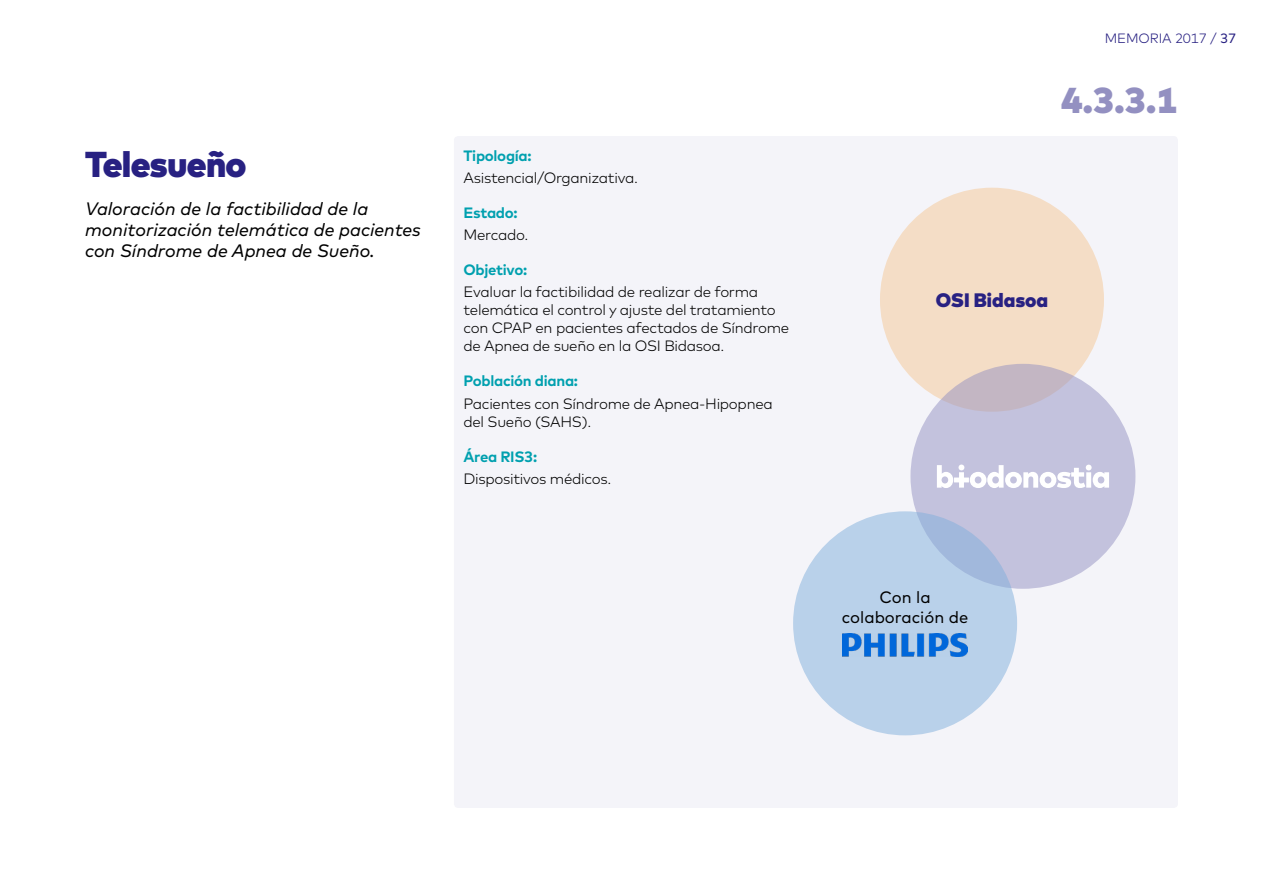
<style>
.page{position:relative;width:1263px;height:893px;background:#fff}
.page>*{position:absolute;margin:0;border:0;box-sizing:border-box;transform-origin:0 0}
.t1{font:900 36px "Bio Mark";letter-spacing:-.02em;color:#282182}
.t2{font:900 36px "Bio Mark";color:#9390c1}
.t3{font:900 19.5px "Bio Mark";color:#282182}
.t4{font:italic 18px/21px "Bio Mark";color:#000}
.t5{font:16.5px/19.8px "Bio Mark";color:#000;text-align:center}
.t6{font:300 15px/18px "Bio Mark";letter-spacing:-.02em;color:#000}
.t7{font:700 15px "Bio Mark";letter-spacing:-.02em;color:#00a0af}
.t8{font:300 13.5px "Bio Mark";letter-spacing:-.01em;color:#282182}
.s1{font-weight:400}
</style>
<div class="page">
<div style="left:454px;top:136px;width:724px;height:672px;background:#f4f4f9;border-radius:4px"></div>
<div style="left:880px;top:188px;width:224px;height:224px;background:#f4ddc6;border-radius:50%"></div>
<svg style="left:910px;top:364px;width:225px;height:225px;background:#c3c0d9"></svg>
<svg style="left:793px;top:511px;width:224px;height:224px;background:#b7cee8"></svg>
<svg style="left:937px;top:465px;width:172px;height:23px"></svg>
<img style="left:842px;top:634px;width:126px;height:23px">
<h1 class="t1" style="left:85px;top:141px;width:163px">Telesueño</h1>
<p class="t4" style="left:85px;top:198px;width:337px">Valoración de la factibilidad de la monitorización telemática de pacientes con Síndrome de Apnea de Sueño.</p>
<p class="t7" style="left:463px;top:146px;width:70px">Tipología:</p>
<p class="t6" style="left:463px;top:169px;width:176px">Asistencial/Organizativa.</p>
<p class="t7" style="left:463px;top:203px;width:56px">Estado:</p>
<p class="t6" style="left:463px;top:226px;width:66px">Mercado.</p>
<p class="t7" style="left:463px;top:260px;width:65px">Objetivo:</p>
<p class="t6" style="left:463px;top:283px;width:327px">Evaluar la factibilidad de realizar de forma telemática el control y ajuste del tratamiento con CPAP en pacientes afectados de Síndrome de Apnea de sueño en la OSI Bidasoa.</p>
<p class="t7" style="left:463px;top:371px;width:116px">Población diana:</p>
<p class="t6" style="left:463px;top:394px;width:311px">Pacientes con Síndrome de Apnea-Hipopnea del Sueño (SAHS).</p>
<p class="t7" style="left:463px;top:447px;width:75px">Área RIS3:</p>
<p class="t6" style="left:463px;top:470px;width:149px">Dispositivos médicos.</p>
<p class="t8" style="left:1105px;top:30px;width:133px">MEMORIA 2017 / <span class="s1">37</span></p>
<h1 class="t2" style="left:1061px;top:77px;width:118px">4.3.3.1</h1>
<h2 class="t3" style="left:936px;top:288px;width:114px">OSI Bidasoa</h2>
<p class="t5" style="left:842px;top:587px;width:128px">Con la colaboración de</p>
</div>
